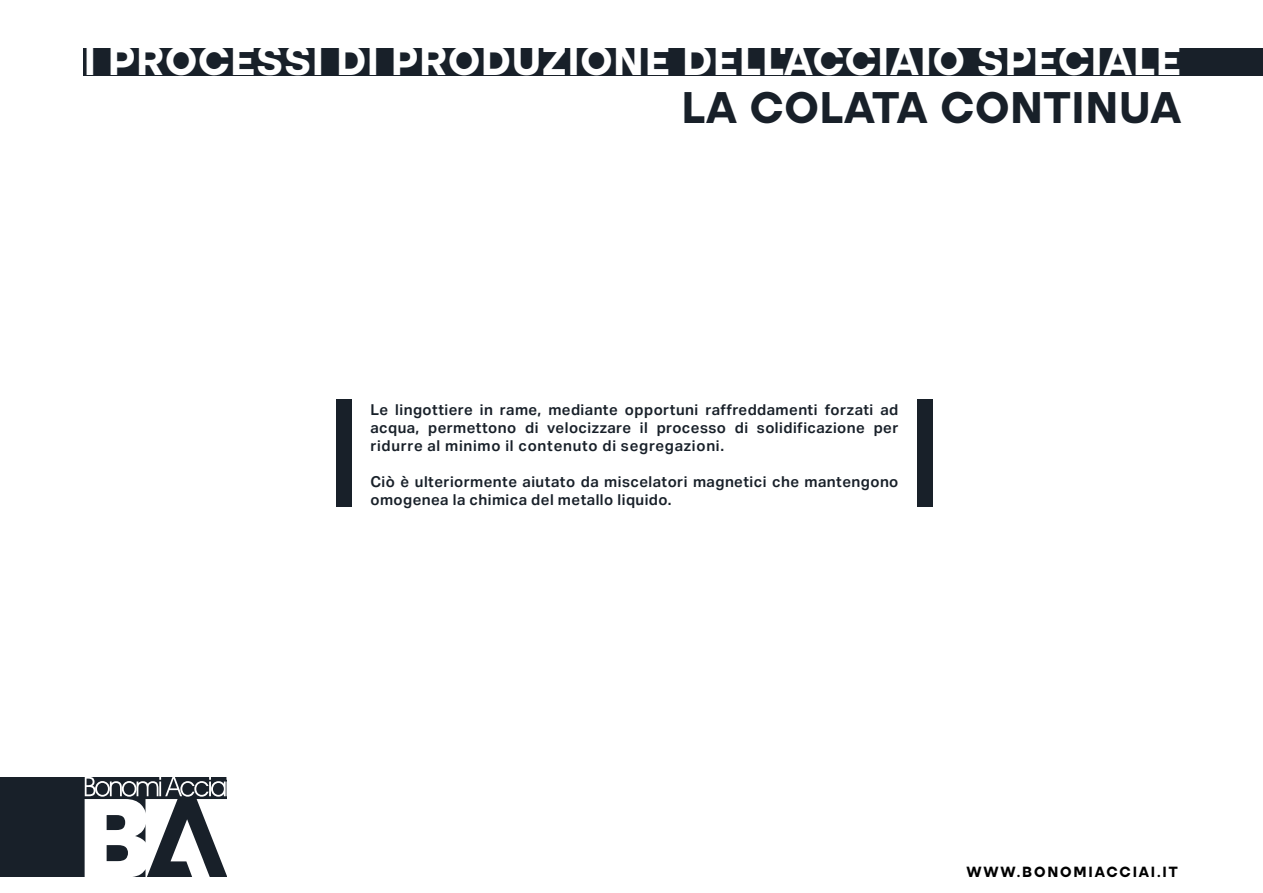
<style>
.page{position:relative;width:1263px;height:893px;background:#fff}
.page>*{position:absolute;margin:0;border:0;box-sizing:border-box;transform-origin:0 0}
.t1{font:700 45px "Altone Trial";letter-spacing:.015em;color:#182029}
.t2{font:700 42px "Altone Trial";letter-spacing:.015em;color:#fff}
.t3{font:600 15px/18px "Aktiv Grotesk";letter-spacing:.03em;color:#182029;text-align:justify}
.t4{font:700 15px "Altone Trial";letter-spacing:.12em;color:#000}
</style>
<div class="page">
<div style="left:83px;top:48px;width:1180px;height:27px;background:#182029"></div>
<div style="left:336px;top:400px;width:15px;height:107px;background:#182029"></div>
<div style="left:917px;top:400px;width:16px;height:107px;background:#182029"></div>
<div style="left:0;top:777px;width:227px;height:100px;background:#182029"></div>
<svg style="left:85px;top:777px;width:142px;height:100px"></svg>
<h2 class="t2" style="left:84px;top:42px;width:1099px">I PROCESSI DI PRODUZIONE DELL’ACCIAIO SPECIALE</h2>
<h1 class="t1" style="left:682px;top:88px;width:501px">LA COLATA CONTINUA</h1>
<p class="t3" style="left:370px;top:401px;width:529px">Le lingottiere in rame, mediante opportuni raffreddamenti forzati ad acqua, permettono di velocizzare il processo di solidificazione per ridurre al minimo il contenuto di segregazioni.</p>
<p class="t3" style="left:370px;top:473px;width:529px">Ciò è ulteriormente aiutato da miscelatori magnetici che mantengono omogenea la chimica del metallo liquido.</p>
<p class="t4" style="left:966px;top:865px;width:213px">WWW.BONOMIACCIAI.IT</p>
</div>
